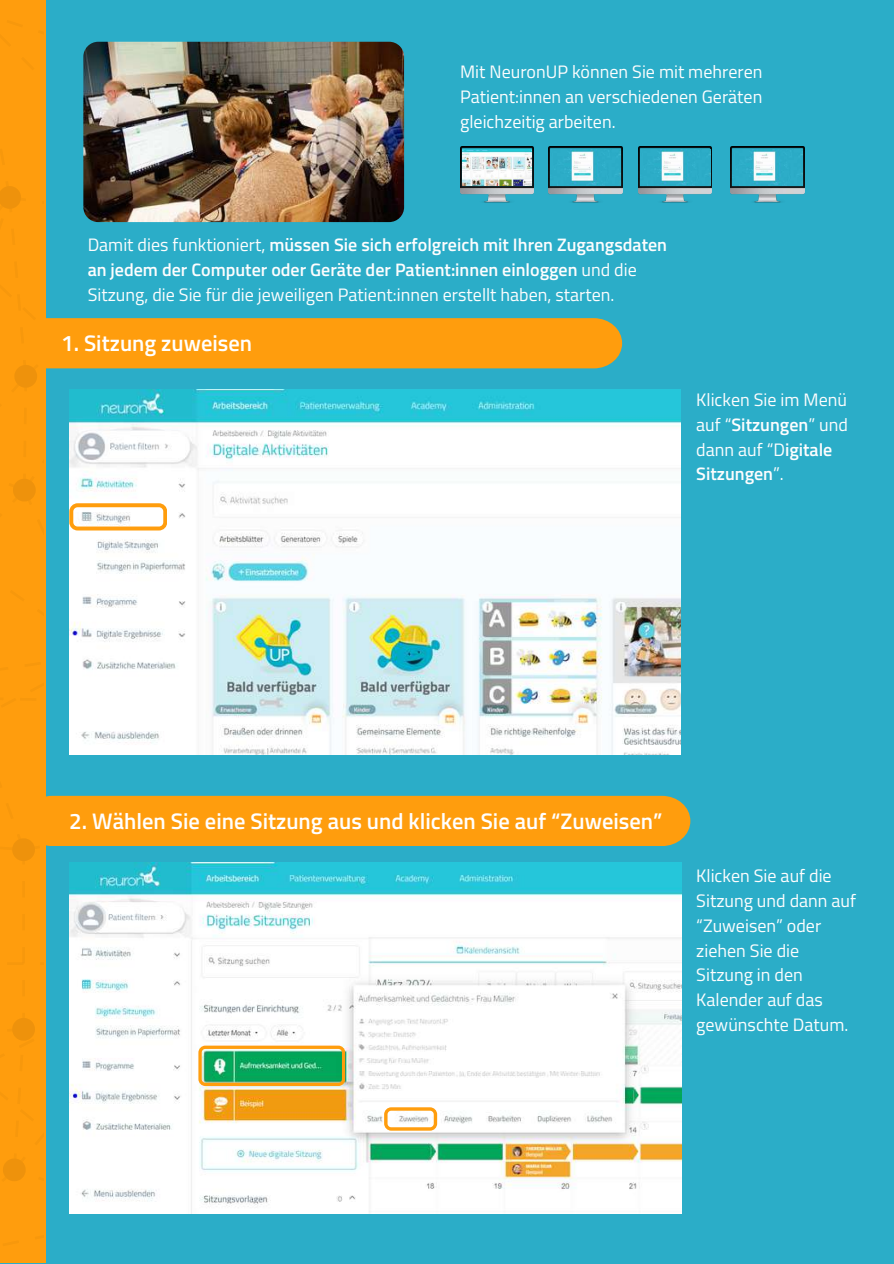
<style>
.page{position:relative;width:894px;height:1264px;background:#fff}
.page>*{position:absolute;margin:0;border:0;box-sizing:border-box;transform-origin:0 0}
.t1{font:600 22.5px "Titillium Web";color:#fff}
.t2{font:18px/24.8px "Titillium Web";color:#fdfdfe}
.t3{font:600 18px/24.8px "Titillium Web";color:#fdfdfe}
.s1{font-weight:400}
.s2{font-weight:600}
</style>
<div class="page">
<div style="left:0;top:0;width:893px;height:1263px;background:#2badc8"></div>
<div style="left:0;top:0;width:46px;height:1262px;background:#ff9d0d"></div>
<hr style="left:22px;top:946px;width:3px;height:17px;background:#f7980c">
<hr style="left:22px;top:914px;width:3px;height:16px;background:#f7980c">
<hr style="left:22px;top:881px;width:3px;height:16px;background:#f7980c">
<svg style="left:0;top:1018px;width:43px;height:245px"></svg>
<img style="left:69px;top:870px;width:612px;height:342px">
<img style="left:690px;top:147px;width:21px;height:48px">
<img style="left:730px;top:147px;width:73px;height:56px">
<img style="left:690px;top:149px;width:20px;height:36px">
<img style="left:732px;top:149px;width:70px;height:36px">
<img style="left:0;top:41px;width:690px;height:829px">
<svg style="left:384px;top:1107px;width:53px;height:23px"></svg>
<svg style="left:198px;top:1045px;width:147px;height:40px"></svg>
<p class="t2" style="left:460px;top:59px;width:304px;text-align:justify">Mit NeuronUP können Sie mit mehreren Patient:innen an verschiedenen Geräten gleichzeitig arbeiten.</p>
<p class="t3" style="left:88px;top:232px;width:581px"><span class="s1">Damit dies funktioniert,</span> müssen Sie sich erfolgreich mit Ihren Zugangsdaten an jedem der Computer oder Geräte der Patient:innen einloggen <span class="s1">und die<br>Sitzung, die Sie für die jeweiligen Patient:innen erstellt haben, starten.</span></p>
<p class="t1" style="left:61px;top:326px;width:192px">1. Sitzung zuweisen</p>
<p class="t2" style="left:696px;top:387px;width:153px">Klicken Sie im Menü auf “<span class="s2">Sitzungen</span>” und dann auf “D<span class="s2">igitale<br>Sitzungen</span>”.</p>
<p class="t1" style="left:69px;top:803px;width:594px">2. Wählen Sie eine Sitzung aus und klicken Sie auf “Zuweisen”</p>
<p class="t2" style="left:696px;top:863px;width:161px">Klicken Sie auf die<br>Sitzung und dann auf “Zuweisen” oder ziehen Sie die<br>Sitzung in den<br>Kalender auf das gewünschte Datum.</p>
</div>
